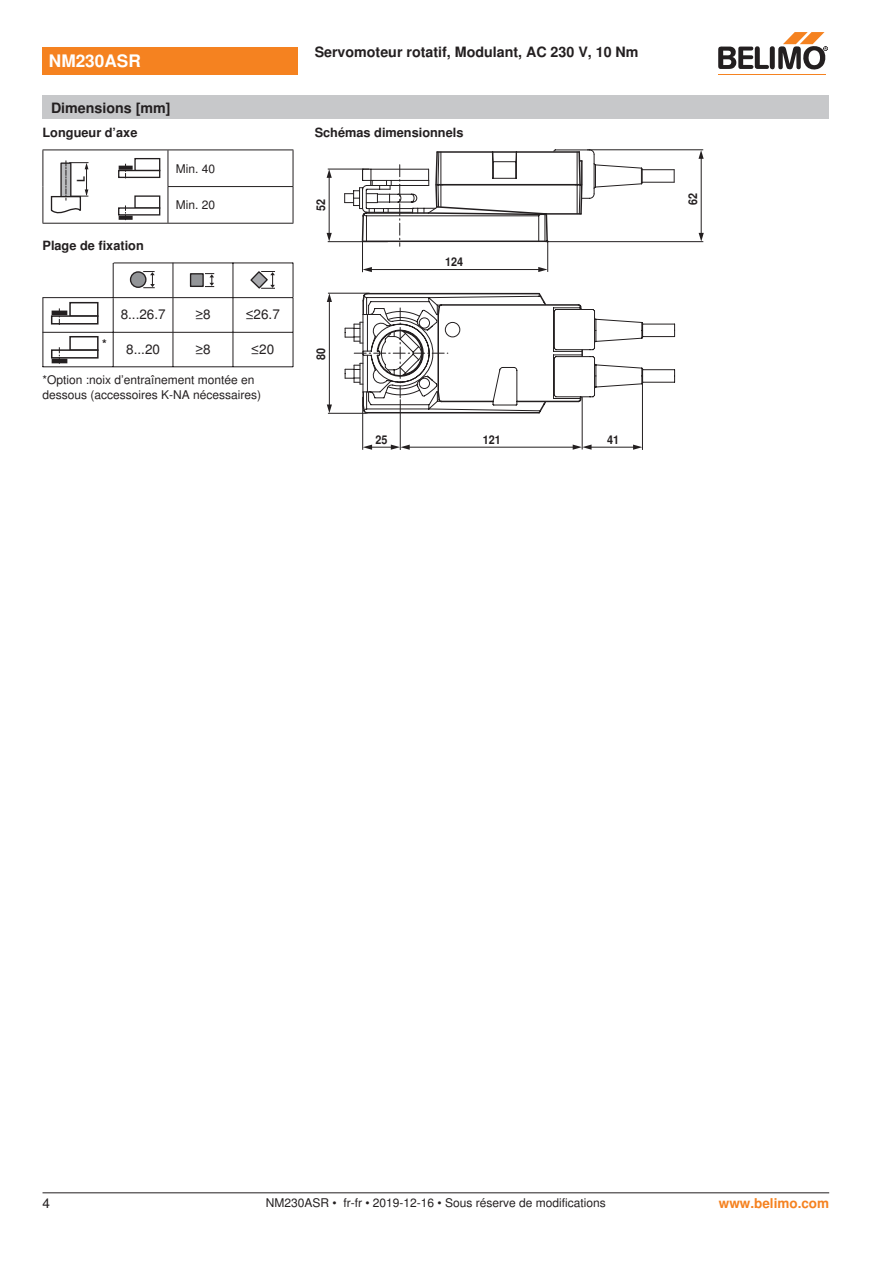
<style>
.page{position:relative;width:893px;height:1263px;background:#fff}
.page>*{position:absolute;margin:0;border:0;box-sizing:border-box;transform-origin:0 0}
.t1{font:700 17.25px "Nimbus Sans BEL";color:#fff}
.t2{font:700 14.25px "Nimbus Sans BEL";color:#231f20}
.t3{font:13.5px "Nimbus Sans BEL";color:#231f20}
.Rechtsbündig_Footer{font:700 13.5px "Nimbus Sans BEL";color:#f58220}
.t4{font:13.5px "Nimbus Sans BEL";color:#231f20}
.t5{font:700 12.75px "Nimbus Sans BEL";color:#231f20}
.Footer_EU_center{font:12px/14.4px "Nimbus Sans BEL";color:#231f20}
.t6{font:700 12px "Nimbus Sans BEL";color:#231f20;scale:.9 1}
.t7{font:700 12px "Nimbus Sans BEL";color:#231f20}
.t8{font:700 10.65px "Nimbus Sans BEL";color:#231f20;scale:.9 1}
</style>
<div class="page">
<hr style="left:43px;top:150px;width:1px;height:37px;background:#231f20">
<hr style="left:43px;top:187px;width:1px;height:36px;background:#231f20">
<hr style="left:168px;top:150px;width:1px;height:36px;background:#231f20">
<hr style="left:293px;top:150px;width:1px;height:36px;background:#231f20">
<hr style="left:168px;top:187px;width:1px;height:36px;background:#231f20">
<hr style="left:293px;top:187px;width:1px;height:36px;background:#231f20">
<hr style="left:43px;top:150px;width:125px;height:1px;background:#231f20">
<hr style="left:168px;top:150px;width:125px;height:1px;background:#231f20">
<hr style="left:168px;top:186px;width:125px;height:1px;background:#231f20">
<hr style="left:43px;top:223px;width:125px;height:1px;background:#231f20">
<hr style="left:168px;top:223px;width:125px;height:1px;background:#231f20">
<svg style="left:50px;top:161px;width:38px;height:53px"></svg>
<div style="left:134px;top:158px;width:26px;height:13px;background:#fff;border:1px solid #231f20"></div>
<div style="left:118px;top:170px;width:42px;height:8px;background:#fff;border:1px solid #231f20"></div>
<svg style="left:119px;top:166px;width:14px;height:4px"></svg>
<svg style="left:125px;top:163px;width:1px;height:15px"></svg>
<div style="left:134px;top:195px;width:26px;height:14px;background:#fff;border:1px solid #231f20"></div>
<div style="left:118px;top:207px;width:42px;height:9px;background:#fff;border:1px solid #231f20"></div>
<svg style="left:119px;top:216px;width:14px;height:4px"></svg>
<svg style="left:125px;top:205px;width:1px;height:15px"></svg>
<hr style="left:113px;top:263px;width:1px;height:34px;background:#231f20">
<hr style="left:233px;top:263px;width:1px;height:34px;background:#231f20">
<hr style="left:293px;top:263px;width:1px;height:34px;background:#231f20">
<hr style="left:113px;top:298px;width:1px;height:34px;background:#231f20">
<hr style="left:233px;top:298px;width:1px;height:34px;background:#231f20">
<hr style="left:293px;top:298px;width:1px;height:34px;background:#231f20">
<hr style="left:114px;top:263px;width:179px;height:1px;background:#231f20">
<hr style="left:43px;top:297px;width:250px;height:1px;background:#231f20">
<hr style="left:43px;top:332px;width:250px;height:1px;background:#231f20">
<div style="left:131px;top:272px;width:15px;height:15px;background:#939598;border-radius:50%"></div>
<div style="left:130px;top:271px;width:17px;height:17px;border:1px solid #231f20;border-radius:50%"></div>
<svg style="left:143px;top:271px;width:12px;height:17px"></svg>
<svg style="left:205px;top:273px;width:9px;height:14px"></svg>
<div style="left:191px;top:274px;width:12px;height:12px;background:#939598"></div>
<div style="left:190px;top:273px;width:14px;height:14px;border:1px solid #231f20"></div>
<svg style="left:250px;top:271px;width:25px;height:18px"></svg>
<hr style="left:43px;top:297px;width:1px;height:70px;background:#231f20">
<hr style="left:113px;top:333px;width:1px;height:34px;background:#231f20">
<hr style="left:233px;top:332px;width:1px;height:35px;background:#231f20">
<hr style="left:173px;top:263px;width:1px;height:34px;background:#231f20">
<hr style="left:173px;top:298px;width:1px;height:34px;background:#231f20">
<hr style="left:173px;top:332px;width:1px;height:35px;background:#231f20">
<hr style="left:293px;top:332px;width:1px;height:35px;background:#231f20">
<hr style="left:43px;top:366px;width:250px;height:1px;background:#231f20">
<div style="left:69px;top:302px;width:30px;height:15px;background:#fff;border:2px solid #231f20"></div>
<div style="left:51px;top:315px;width:48px;height:9px;background:#fff;border:2px solid #231f20"></div>
<hr style="left:52px;top:311px;width:15px;height:4px;background:#231f20">
<svg style="left:59px;top:308px;width:1px;height:17px"></svg>
<div style="left:69px;top:336px;width:30px;height:15px;background:#fff;border:2px solid #231f20"></div>
<div style="left:51px;top:349px;width:48px;height:10px;background:#fff;border:2px solid #231f20"></div>
<hr style="left:52px;top:359px;width:15px;height:4px;background:#231f20">
<svg style="left:59px;top:347px;width:1px;height:17px"></svg>
<svg style="left:344px;top:150px;width:331px;height:96px"></svg>
<hr style="left:545px;top:213px;width:36px;height:2px;background:#231f20">
<hr style="left:587px;top:150px;width:116px;height:1px;background:#231f20">
<hr style="left:546px;top:241px;width:157px;height:1px;background:#231f20">
<hr style="left:362px;top:241px;width:1px;height:31px;background:#231f20">
<hr style="left:547px;top:241px;width:1px;height:31px;background:#231f20">
<hr style="left:328px;top:169px;width:41px;height:1px;background:#231f20">
<hr style="left:328px;top:241px;width:60px;height:1px;background:#231f20">
<hr style="left:369px;top:269px;width:171px;height:1px;background:#231f20">
<svg style="left:538px;top:267px;width:9px;height:5px"></svg>
<svg style="left:363px;top:267px;width:9px;height:5px"></svg>
<hr style="left:329px;top:175px;width:1px;height:60px;background:#231f20">
<svg style="left:327px;top:233px;width:5px;height:9px"></svg>
<svg style="left:327px;top:169px;width:5px;height:9px"></svg>
<hr style="left:701px;top:158px;width:1px;height:78px;background:#231f20">
<svg style="left:699px;top:233px;width:5px;height:9px"></svg>
<svg style="left:698px;top:150px;width:6px;height:9px"></svg>
<svg style="left:344px;top:292px;width:331px;height:123px"></svg>
<hr style="left:400px;top:400px;width:1px;height:50px;background:#231f20">
<hr style="left:362px;top:397px;width:1px;height:53px;background:#231f20">
<hr style="left:582px;top:397px;width:1px;height:52px;background:#231f20">
<hr style="left:642px;top:382px;width:1px;height:68px;background:#231f20">
<hr style="left:328px;top:293px;width:42px;height:1px;background:#231f20">
<hr style="left:328px;top:413px;width:38px;height:1px;background:#231f20">
<hr style="left:589px;top:447px;width:47px;height:1px;background:#231f20">
<svg style="left:633px;top:445px;width:9px;height:5px"></svg>
<hr style="left:407px;top:447px;width:168px;height:1px;background:#231f20">
<svg style="left:573px;top:444px;width:19px;height:6px"></svg>
<svg style="left:363px;top:445px;width:47px;height:5px"></svg>
<hr style="left:329px;top:300px;width:1px;height:106px;background:#231f20">
<svg style="left:327px;top:404px;width:5px;height:9px"></svg>
<svg style="left:327px;top:293px;width:5px;height:9px"></svg>
<div style="left:43px;top:47px;width:255px;height:27px;background:#f58220"></div>
<hr style="left:718px;top:74px;width:107px;height:1px;background:#f58220">
<svg style="left:718px;top:32px;width:110px;height:38px"></svg>
<div style="left:43px;top:96px;width:786px;height:23px;background:#c7c8ca"></div>
<hr style="left:43px;top:1192px;width:786px;height:1px;background:#231f20">
<p class="t1" style="left:49px;top:51px;width:94px">NM230ASR</p>
<p class="t2" style="left:51px;top:99px;width:121px">Dimensions [mm]</p>
<p class="t5" style="left:43px;top:125px;width:96px">Longueur d’axe</p>
<p class="t8" style="left:77px;top:182px;width:8px;rotate:-90deg">L</p>
<p class="t5" style="left:43px;top:238px;width:103px">Plage de fixation</p>
<p class="Footer_EU_center" style="left:176px;top:161px;width:41px">Min. 40</p>
<p class="Footer_EU_center" style="left:176px;top:198px;width:41px">Min. 20</p>
<p class="t3" style="left:121px;top:306px;width:47px">8...26.7</p>
<p class="t3" style="left:195px;top:306px;width:17px">≥8</p>
<p class="t3" style="left:246px;top:306px;width:36px">≤26.7</p>
<p class="t7" style="left:102px;top:339px;width:6px">*</p>
<p class="Footer_EU_center" style="left:43px;top:373px;width:220px">*Option :noix d’entraînement montée en dessous (accessoires K-NA nécessaires)</p>
<p class="t3" style="left:126px;top:340px;width:35px">8...20</p>
<p class="t3" style="left:195px;top:340px;width:17px">≥8</p>
<p class="t3" style="left:251px;top:340px;width:24px">≤20</p>
<p class="t2" style="left:315px;top:44px;width:325px">Servomoteur rotatif, Modulant, AC 230 V, 10 Nm</p>
<p class="t5" style="left:315px;top:125px;width:150px">Schémas dimensionnels</p>
<p class="t6" style="left:314px;top:211px;width:15px;rotate:-90deg">52</p>
<p class="t6" style="left:314px;top:360px;width:15px;rotate:-90deg">80</p>
<p class="t6" style="left:445px;top:255px;width:22px">124</p>
<p class="t6" style="left:375px;top:432px;width:15px">25</p>
<p class="t6" style="left:483px;top:432px;width:22px">121</p>
<p class="t6" style="left:607px;top:432px;width:15px">41</p>
<p class="t6" style="left:686px;top:205px;width:15px;rotate:-90deg">62</p>
<p class="t4" style="left:43px;top:1195px;width:9px">4</p>
<p class="Footer_EU_center" style="left:266px;top:1196px;width:342px">NM230ASR • fr-fr • 2019-12-16 • Sous réserve de modifications</p>
<p class="Rechtsbündig_Footer" style="left:719px;top:1195px;width:112px">www.belimo.com</p>
</div>
